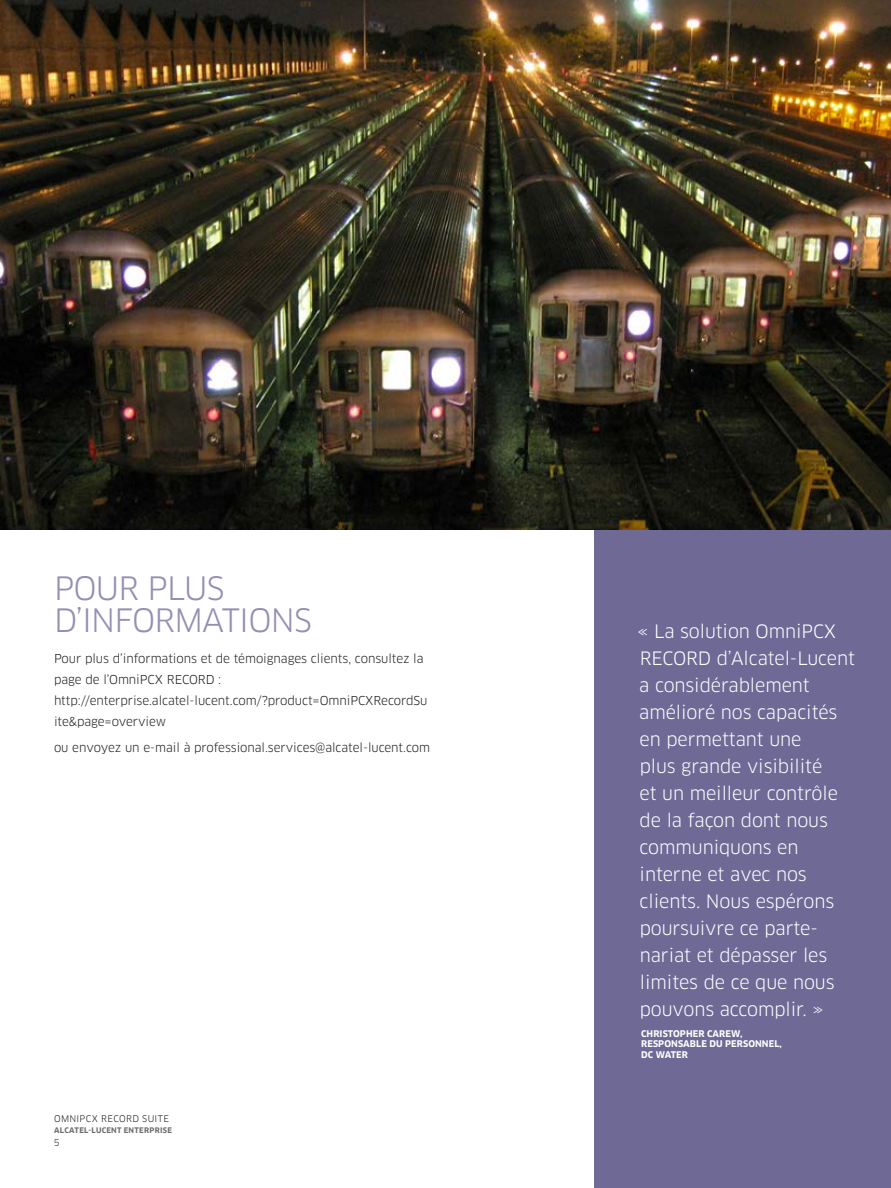
<style>
.page{position:relative;width:891px;height:1188px;background:#fff}
.page>*{position:absolute;margin:0;border:0;box-sizing:border-box;transform-origin:0 0}
.optonB_-_Head_1_-_no{font:31.5px/31.5px "Clan OT";letter-spacing:-.025em;color:#948fb3}
.Body{font:18px/27px "Clan OT";letter-spacing:-.005em;color:#fff}
.Body_bullets{font:12px/21px "Clan OT";letter-spacing:-.005em;color:#231f20}
.Quote_-_credit{font:700 9px/10.5px "Clan OT";letter-spacing:.01em;color:#fff}
.t1{font:9px "Clan OT";letter-spacing:.04em;color:#231f20}
.t2{font:700 7.5px "Clan OT";letter-spacing:.035em;color:#6c6d70}
</style>
<div class="page">
<div style="left:594px;top:530px;width:297px;height:658px;background:#6f6996"></div>
<img style="left:0;top:0;width:891px;height:530px">
<p class="optonB_-_Head_1_-_no" style="left:54px;top:573px;width:259px">POUR PLUS<br>D’INFORMATIONS</p>
<p class="Body_bullets" style="left:54px;top:648px;width:375px">Pour plus d’informations et de témoignages clients, consultez la page de l’OmniPCX RECORD : http://enterprise.alcatel-lucent.com/?product=OmniPCXRecordSu ite&amp;page=overview</p>
<p class="Body_bullets" style="left:54px;top:737px;width:378px">ou envoyez un e-mail à professional.services@alcatel-lucent.com</p>
<p class="t1" style="left:54px;top:1113px;width:117px">OMNIPCX RECORD SUITE</p>
<p class="t2" style="left:54px;top:1126px;width:120px">ALCATEL-LUCENT ENTERPRISE</p>
<p class="t1" style="left:54px;top:1138px;width:7px">5</p>
<p class="Body" style="left:638px;top:618px;width:219px">« La solution OmniPCX<br>RECORD d’Alcatel-Lucent a considérablement amélioré nos capacités en permettant une<br>plus grande visibilité<br>et un meilleur contrôle de la façon dont nous communiquons en interne et avec nos clients. Nous espérons poursuivre ce parte&shy;nariat et dépasser les limites de ce que nous pouvons accomplir. »</p>
<p class="Quote_-_credit" style="left:641px;top:1028px;width:142px">CHRISTOPHER CAREW,<br>RESPONSABLE DU PERSONNEL,<br>DC WATER</p>
</div>
